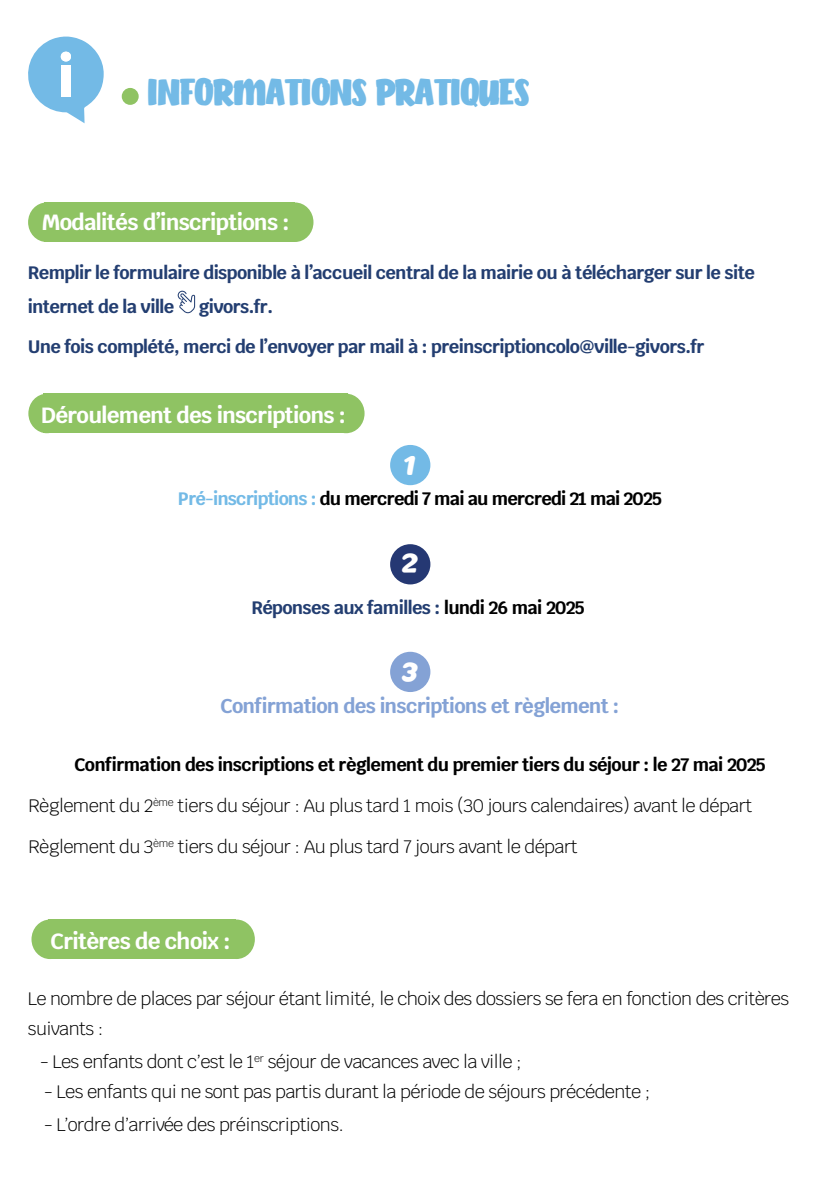
<style>
.page{position:relative;width:840px;height:1191px;background:#fff}
.page>*{position:absolute;margin:0;border:0;box-sizing:border-box;transform-origin:0 0}
.t1{font:40px "Hamish";letter-spacing:-.03em;color:#73bae6}
.t2{font:700 28px "Boulodrome";color:#fff}
.t3{font:700 22px "Krub";letter-spacing:-.03em;color:#fff}
.t4{font:700 20px "Krub";letter-spacing:-.03em;color:#84a2d5}
.t5{font:300 18px/30px "Krub";letter-spacing:-.03em;color:#000}
.t6{font:700 18px/34px "Krub";letter-spacing:-.03em;color:#233e71}
.t7{font:700 18px "Krub";letter-spacing:-.03em;color:#000}
.s1{color:#73bae6}
.s2{color:#000}
</style>
<div class="page">
<div style="left:45px;top:202px;width:250px;height:40px;background:#8fc363"></div>
<div style="left:276px;top:202px;width:37px;height:40px;background:#8fc363;border-radius:50%"></div>
<div style="left:28px;top:202px;width:37px;height:40px;background:#8fc363;border-radius:50%"></div>
<div style="left:48px;top:919px;width:187px;height:40px;background:#8fc363"></div>
<div style="left:218px;top:919px;width:37px;height:40px;background:#8fc363;border-radius:50%"></div>
<div style="left:31px;top:919px;width:37px;height:40px;background:#8fc363;border-radius:50%"></div>
<div style="left:43px;top:394px;width:304px;height:39px;background:#8fc363"></div>
<div style="left:327px;top:394px;width:37px;height:39px;background:#8fc363;border-radius:50%"></div>
<div style="left:28px;top:394px;width:37px;height:39px;background:#8fc363;border-radius:50%"></div>
<svg style="left:28px;top:37px;width:76px;height:86px"></svg>
<div style="left:61px;top:65px;width:10px;height:31px;background:#fff"></div>
<div style="left:61px;top:52px;width:10px;height:9px;background:#fff;border-radius:50%"></div>
<div style="left:122px;top:88px;width:17px;height:17px;background:#8fc363;border-radius:50%"></div>
<div style="left:390px;top:445px;width:40px;height:40px;background:#73bae6;border-radius:50%"></div>
<div style="left:390px;top:544px;width:40px;height:40px;background:#253873;border-radius:50%"></div>
<div style="left:390px;top:652px;width:40px;height:40px;background:#84a2d5;border-radius:50%"></div>
<svg style="left:177px;top:291px;width:18px;height:22px"></svg>
<h1 class="t1" style="left:148px;top:71px;width:383px">INFORMATIONS PRATIQUES</h1>
<p class="t3" style="left:42px;top:209px;width:249px">Modalités d’inscriptions :</p>
<p class="t6" style="left:28px;top:256px;width:728px">Remplir le formulaire disponible à l’accueil central de la mairie ou à télécharger sur le site internet de la ville</p>
<p class="t6" style="left:198px;top:290px;width:76px">givors.fr.</p>
<p class="t6" style="left:28px;top:330px;width:677px">Une fois complété, merci de l’envoyer par mail à : preinscriptioncolo@ville-givors.fr</p>
<p class="t3" style="left:41px;top:402px;width:306px">Déroulement des inscriptions :</p>
<h2 class="t2" style="left:404px;top:450px;width:13px">1</h2>
<p class="t7" style="left:178px;top:488px;width:485px"><span class="s1">Pré-inscriptions :</span> du mercredi 7 mai au mercredi 21 mai 2025</p>
<h2 class="t2" style="left:401px;top:548px;width:18px">2</h2>
<p class="t6" style="left:251px;top:590px;width:335px">Réponses aux familles : <span class="s2">lundi 26 mai 2025</span></p>
<h2 class="t2" style="left:401px;top:657px;width:18px">3</h2>
<p class="t4" style="left:220px;top:694px;width:400px">Confirmation des inscriptions et règlement :</p>
<p class="t7" style="left:74px;top:754px;width:693px">Confirmation des inscriptions et règlement du premier tiers du séjour : le 27 mai 2025</p>
<p class="t5" style="left:28px;top:790px;width:725px">Règlement du 2<sup>ème</sup> tiers du séjour : Au plus tard 1 mois (30 jours calendaires) avant le départ</p>
<p class="t5" style="left:28px;top:832px;width:550px">Règlement du 3<sup>ème</sup> tiers du séjour : Au plus tard 7 jours avant le départ</p>
<p class="t3" style="left:50px;top:928px;width:182px">Critères de choix :</p>
<p class="t5" style="left:28px;top:984px;width:762px">Le nombre de places par séjour étant limité, le choix des dossiers se fera en fonction des critères suivants :</p>
<p class="t5" style="left:40px;top:1046px;width:483px">- Les enfants dont c’est le 1<sup>er</sup> séjour de vacances avec la ville ;</p>
<p class="t5" style="left:44px;top:1076px;width:607px">- Les enfants qui ne sont pas partis durant la période de séjours précédente ;</p>
<p class="t5" style="left:44px;top:1109px;width:301px">- L’ordre d’arrivée des préinscriptions.</p>
</div>
